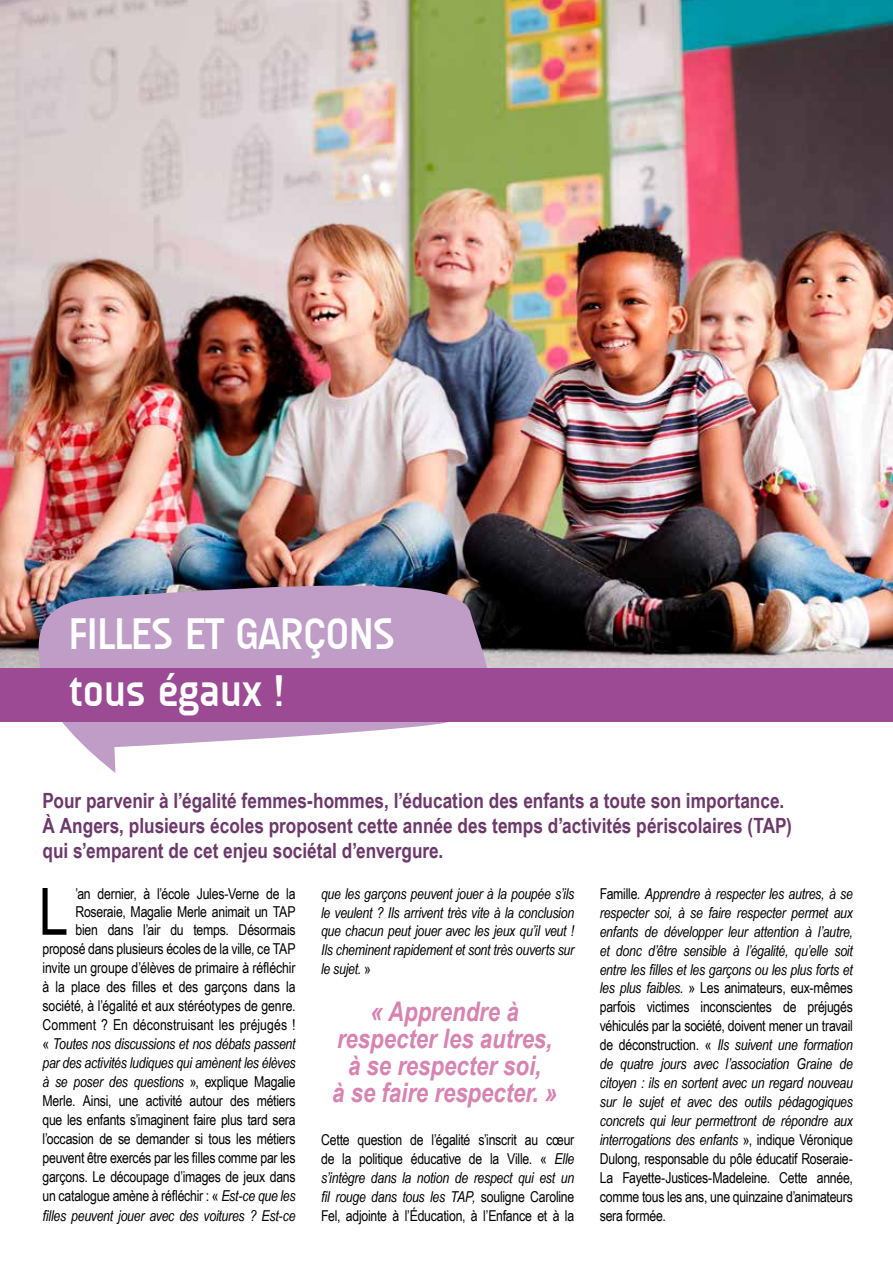
<style>
.page{position:relative;width:893px;height:1263px;background:#fff}
.page>*{position:absolute;margin:0;border:0;box-sizing:border-box;transform-origin:0 0}
.t1{font:65.25px "Arial Narrow";color:#000}
.t2{font:700 45px/57px "A Udimat";letter-spacing:-.01em;color:#fff}
.t3{font:italic 700 27px/27px "Arial Narrow";color:#d883b1;text-align:center}
.t4{font:700 21px/25.2px "Arial Narrow";color:#6d386b}
.t5{font:15px/18.9px "Arial Narrow";letter-spacing:-.015em;color:#000;text-align:right}
.t6{font:italic 15px/18.9px "Arial Narrow";letter-spacing:-.02em;color:#000;text-align:justify}
.s1{font-style:normal}
.s2{font-style:italic}
</style>
<div class="page">
<img style="left:0;top:0;width:893px;height:669px">
<svg style="left:27px;top:575px;width:487px;height:198px;fill:#c09dc6"></svg>
<div style="left:0;top:669px;width:893px;height:53px;background:#9b4a93"></div>
<h2 class="t2" style="left:69px;top:604px;width:328px">FILLES ET GARÇONS tous égaux !</h2>
<h3 class="t4" style="left:43px;top:787px;width:751px">Pour parvenir à l’égalité femmes-hommes, l’éducation des enfants a toute son importance.<br>À Angers, plusieurs écoles proposent cette année des temps d’activités périscolaires (TAP) qui s’emparent de cet enjeu sociétal d’envergure.</h3>
<h1 class="t1" style="left:39px;top:864px;width:31px">L</h1>
<p class="t6" style="left:600px;top:884px;width:255px"><span class="s1">Famille</span>. Apprendre à respecter les autres, à se respecter soi, à se faire respecter permet aux enfants de développer leur attention à l’autre, et donc d’être sensible à l’égalité, qu’elle soit entre les filles et les garçons ou les plus forts et les plus faibles. <span class="s1">» Les animateurs, eux-mêmes parfois victimes inconscientes de préjugés véhiculés par la société, doivent mener un travail de déconstruction. «</span> Ils suivent une formation de quatre jours avec l’association Graine de citoyen : ils en sortent avec un regard nouveau sur le sujet et avec des outils pédagogiques concrets qui leur permettront de répondre aux interrogations des enfants <span class="s1">», indique Véronique Dulong, responsable du pôle éducatif Roseraie-La Fayette-Justices-Madeleine. Cette année, comme tous les ans, une quinzaine d’animateurs sera formée.</span></p>
<p class="t5" style="left:43px;top:883px;width:255px">’an dernier, à l’école Jules-Verne de la Roseraie, Magalie Merle animait un TAP<br>bien dans l’air du temps. Désormais proposé dans plusieurs écoles de la ville, ce TAP invite un groupe d’élèves de primaire à réfléchir à la place des filles et des garçons dans la société, à l’égalité et aux stéréotypes de genre.<br>Comment ? En déconstruisant les préjugés ! « <span class="s2">Toutes nos discussions et nos débats passent par des activités ludiques qui amènent les élèves à se poser des questions</span> », explique Magalie Merle. Ainsi, une activité autour des métiers que les enfants s’imaginent faire plus tard sera l’occasion de se demander si tous les métiers peuvent être exercés par les filles comme par les garçons. Le découpage d’images de jeux dans un catalogue amène à réfléchir : « <span class="s2">Est-ce que les filles peuvent jouer avec des voitures ? Est-ce</span></p>
<p class="t6" style="left:321px;top:884px;width:255px">que les garçons peuvent jouer à la poupée s’ils le veulent ? Ils arrivent très vite à la conclusion que chacun peut jouer avec les jeux qu’il veut !<br>Ils cheminent rapidement et sont très ouverts sur le sujet. <span class="s1">»</span></p>
<h3 class="t3" style="left:332px;top:997px;width:226px">« Apprendre à respecter les autres, à se respecter soi,<br>à se faire respecter. »</h3>
<p class="t5" style="left:321px;top:1130px;width:255px;text-align:justify">Cette question de l’égalité s’inscrit au cœur de la politique éducative de la Ville. « <span class="s2">Elle s’intègre dans la notion de respect qui est un fil rouge dans tous les TAP,</span> souligne Caroline Fel, adjointe à l’Éducation, à l’Enfance et à la</p>
</div>
